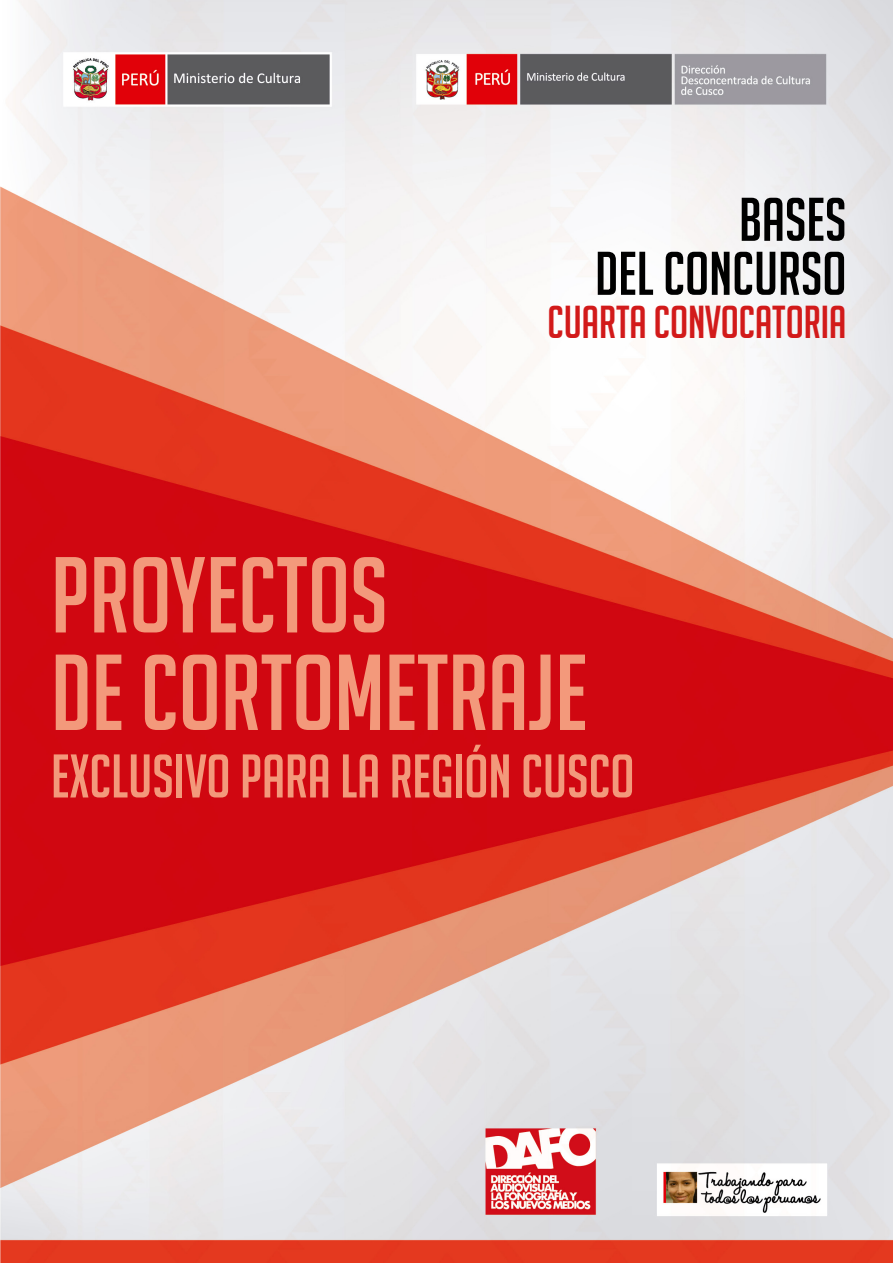
<style>
.page{position:relative;width:893px;height:1263px;background:#fff}
.page>*{position:absolute;margin:0;border:0;box-sizing:border-box;transform-origin:0 0}
.t1{font:105px "Big Noodle Titling";color:#f3997b}
.t2{font:60px "Big Noodle Titling";color:#f3997b}
.t3{font:60px "Big Noodle Titling";color:#000}
.t4{font:45px "Big Noodle Titling";color:#d21a1a}
</style>
<div class="page">
<img style="left:0;top:0;width:893px;height:1263px">
<p class="t3" style="left:739px;top:187px;width:109px">BASES</p>
<p class="t3" style="left:595px;top:241px;width:253px">DEL CONCURSO</p>
<p class="t4" style="left:547px;top:298px;width:301px">CUARTA CONVOCATORIA</p>
<p class="t1" style="left:51px;top:539px;width:338px">PROYECTOS</p>
<p class="t1" style="left:51px;top:636px;width:538px">DE CORTOMETRAJE</p>
<p class="t2" style="left:51px;top:744px;width:585px">EXCLUSIVO PARA LA REGIÓN CUSCO</p>
</div>
